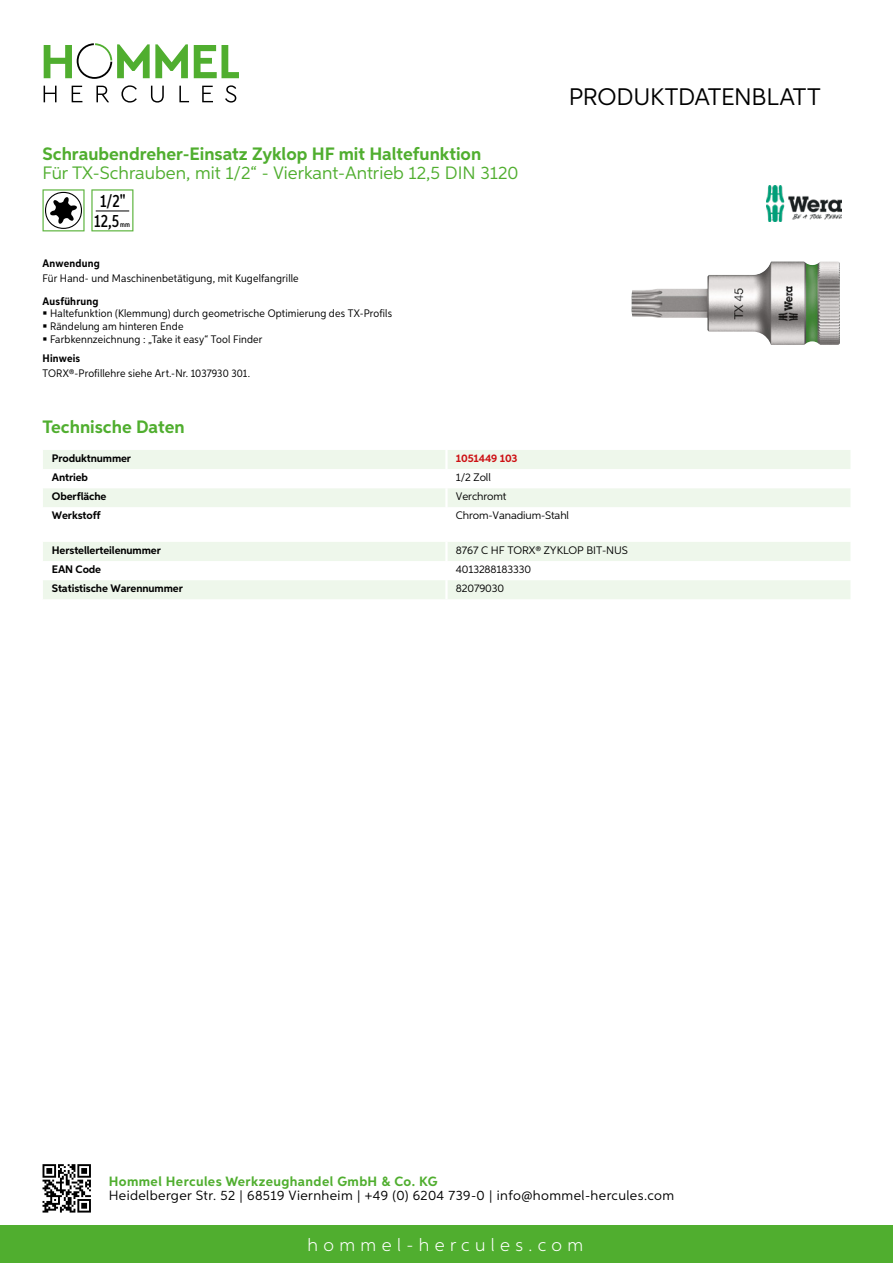
<style>
.page{position:relative;width:893px;height:1263px;background:#fff}
.page>*{position:absolute;margin:0;border:0;box-sizing:border-box;transform-origin:0 0}
.t1{font:24px "Aspira";letter-spacing:-.01em;color:#000}
.t2{font:700 18px "Aspira";color:#50ae2f}
.t3{font:18px "Aspira";color:#50ae2f}
.t4{font:300 18px "Aspira";letter-spacing:.3em;color:#fff}
.t5{font:500 17.85px/20.4px "Aspira XX Nar";color:#000;text-align:center}
.t6{font:13.5px "Aspira";letter-spacing:.03em;color:#000}
.t7{font:700 13.5px "Aspira";letter-spacing:.03em;color:#50ae2f}
.t8{font:10.95px/12.8px "Aspira Nar";letter-spacing:.015em;color:#000}
.t9{font:700 10.95px "Aspira";letter-spacing:-.01em;color:#000}
.t10{font:10.95px "Aspira";letter-spacing:-.01em;color:#000}
.t11{font:700 10.95px "Aspira Nar";letter-spacing:.02em;color:#000}
.t12{font:700 10.95px "Aspira";letter-spacing:-.01em;color:#cd1013}
.t13{font:500 7.35px "Aspira XX Nar";color:#000}
</style>
<div class="page">
<div style="left:0;top:1226px;width:893px;height:37px;background:#50ae2f"></div>
<svg style="left:43px;top:1164px;width:48px;height:48px"></svg>
<svg style="left:194px;top:45px;width:45px;height:33px"></svg>
<svg style="left:44px;top:43px;width:144px;height:36px"></svg>
<svg style="left:44px;top:86px;width:13px;height:16px"></svg>
<svg style="left:72px;top:86px;width:10px;height:16px"></svg>
<svg style="left:96px;top:86px;width:13px;height:16px"></svg>
<svg style="left:121px;top:85px;width:16px;height:18px"></svg>
<svg style="left:151px;top:86px;width:13px;height:17px"></svg>
<svg style="left:179px;top:86px;width:10px;height:16px"></svg>
<svg style="left:202px;top:86px;width:11px;height:16px"></svg>
<svg style="left:225px;top:85px;width:11px;height:18px"></svg>
<div style="left:43px;top:450px;width:807px;height:19px;background:#eef7eb"></div>
<div style="left:43px;top:488px;width:807px;height:19px;background:#eef7eb"></div>
<hr style="left:445px;top:450px;width:3px;height:19px;background:#fff">
<hr style="left:445px;top:488px;width:3px;height:19px;background:#fff">
<svg style="left:43px;top:542px;width:807px;height:57px"></svg>
<hr style="left:445px;top:580px;width:3px;height:19px;background:#fff">
<svg style="left:43px;top:189px;width:42px;height:42px"></svg>
<svg style="left:91px;top:189px;width:42px;height:42px"></svg>
<hr style="left:96px;top:211px;width:33px;height:1px;background:#000">
<img style="left:632px;top:261px;width:208px;height:84px">
<img style="left:766px;top:185px;width:76px;height:36px">
<h2 class="t2" style="left:43px;top:142px;width:440px">Schraubendreher-Einsatz Zyklop HF mit Haltefunktion</h2>
<h2 class="t3" style="left:43px;top:162px;width:478px">Für TX-Schrauben, mit 1/2“ - Vierkant-Antrieb 12,5 DIN 3120</h2>
<h3 class="t5" style="left:94px;top:191px;width:33px">1/2"<br>12,5</h3>
<p class="t13" style="left:120px;top:220px;width:11px">mm</p>
<p class="t11" style="left:43px;top:257px;width:59px">Anwendung</p>
<p class="t8" style="left:43px;top:272px;width:258px">Für Hand- und Maschinenbetätigung, mit Kugelfangrille</p>
<p class="t11" style="left:43px;top:294px;width:58px">Ausführung</p>
<p class="t8" style="left:50px;top:307px;width:343px">Haltefunktion (Klemmung) durch geometrische Optimierung des TX-Profils<br>Rändelung am hinteren Ende<br>Farbkennzeichnung : „Take it easy“ Tool Finder</p>
<p class="t11" style="left:43px;top:352px;width:39px">Hinweis</p>
<p class="t8" style="left:43px;top:367px;width:209px">TORX®-Profillehre siehe Art.-Nr. 1037930 301.</p>
<h1 class="t1" style="left:569px;top:82px;width:253px">Produktdatenblatt</h1>
<h2 class="t2" style="left:43px;top:416px;width:144px">Technische Daten</h2>
<p class="t9" style="left:52px;top:451px;width:81px">Produktnummer</p>
<p class="t12" style="left:456px;top:451px;width:63px">1051449 103</p>
<p class="t9" style="left:52px;top:470px;width:38px">Antrieb</p>
<p class="t10" style="left:456px;top:471px;width:36px">1/2 Zoll</p>
<p class="t9" style="left:52px;top:490px;width:56px">Oberfläche</p>
<p class="t10" style="left:456px;top:490px;width:52px">Verchromt</p>
<p class="t9" style="left:52px;top:509px;width:50px">Werkstoff</p>
<p class="t10" style="left:456px;top:509px;width:115px">Chrom-Vanadium-Stahl</p>
<p class="t9" style="left:52px;top:543px;width:111px">Herstellerteilenummer</p>
<p class="t10" style="left:456px;top:543px;width:60px">8767 C HF TOR</p>
<p class="t10" style="left:529px;top:543px;width:36px">X® ZYKLO</p>
<p class="t10" style="left:577px;top:543px;width:52px">P BIT-NUS</p>
<p class="t9" style="left:52px;top:562px;width:51px">EAN Code</p>
<p class="t10" style="left:456px;top:562px;width:77px">4013288183330</p>
<p class="t9" style="left:52px;top:582px;width:132px">Statistische Warennummer</p>
<p class="t10" style="left:456px;top:582px;width:50px">82079030</p>
<p class="t7" style="left:109px;top:1172px;width:330px">Hommel Hercules Werkzeughandel GmbH &amp; Co. KG</p>
<p class="t6" style="left:109px;top:1187px;width:567px">Heidelberger Str. 52 | 68519 Viernheim | +49 (0) 6204 739-0 | info@hommel-hercules.com</p>
<h2 class="t4" style="left:307px;top:1234px;width:277px">hommel-hercules.com</h2>
</div>
